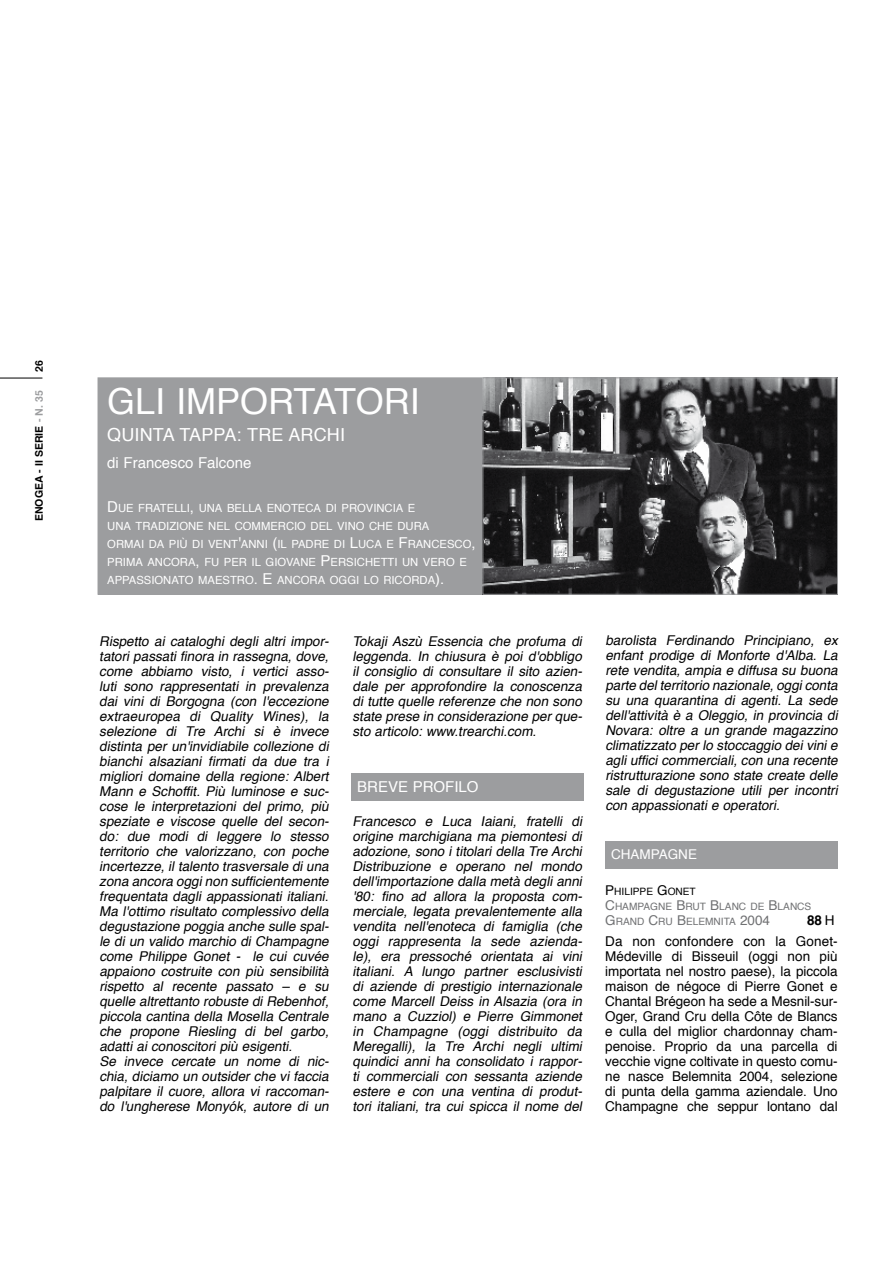
<style>
.page{position:relative;width:893px;height:1263px;background:#fff}
.page>*{position:absolute;margin:0;border:0;box-sizing:border-box;transform-origin:0 0}
.t1{font:36px "Helvetica";color:#fff}
.t2{font:18px "Helvetica";letter-spacing:.01em;color:#fff}
.t3{font:15px "Helvetica";color:#fff}
.t4{font:italic 13.5px/15px "Helvetica";color:#000;text-align:justify}
.t5{font:13.5px/15px "Helvetica";letter-spacing:-.005em;color:#000}
.t6{font:13.5px "Helvetica";color:#fff}
.t7{font:11.25px/18px "Helvetica";color:#fff}
.t8{font:700 10.5px "Helvetica";color:#000}
.t9{font:10.2px/15px "Helvetica";color:#707173}
.s1{color:#9c9d9f}
.s2{font-size:15px}
.s3{font-size:13.5px;color:#000}
.s4{color:#000}
.s5{font-size:13.5px}
.s6{font-weight:700}
.s7{font-style:inherit}
</style>
<div class="page">
<hr style="left:0;top:378px;width:42px;height:1px;background:#000">
<div style="left:98px;top:378px;width:739px;height:216px;background:#9c9d9f"></div>
<img style="left:485px;top:380px;width:351px;height:212px">
<div style="left:483px;top:378px;width:355px;height:216px;border:1px solid #9c9d9f"></div>
<div style="left:351px;top:774px;width:233px;height:27px;background:#9c9d9f"></div>
<div style="left:605px;top:841px;width:233px;height:27px;background:#9c9d9f"></div>
<p class="t8" style="left:31px;top:372px;width:13px;rotate:-90deg">26</p>
<p class="t8" style="left:31px;top:521px;width:132px;rotate:-90deg">ENOGEA - II SERIE <span class="s1">- N. 35</span></p>
<h1 class="t1" style="left:107px;top:374px;width:314px">GLI IMPORTATORI</h1>
<h2 class="t2" style="left:107px;top:421px;width:239px">QUINTA TAPPA: TRE ARCHI</h2>
<p class="t3" style="left:107px;top:451px;width:146px">di Francesco Falcone</p>
<p class="t7" style="left:107px;top:499px;width:370px"><span class="s2">D</span>UE FRATELLI<span class="s2">,</span> UNA BELLA ENOTECA DI PROVINCIA E<br>UNA TRADIZIONE NEL COMMERCIO DEL VINO CHE DURA<br>ORMAI DA PIÙ DI VENT<span class="s2">'</span>ANNI <span class="s2">(</span>IL PADRE DI <span class="s2">L</span>UCA E <span class="s2">F</span>RANCESCO<span class="s2">, </span>PRIMA ANCORA<span class="s2">,</span> FU PER IL GIOVANE <span class="s2">P</span>ERSICHETTI UN VERO E APPASSIONATO MAESTRO<span class="s2">. E</span> ANCORA OGGI LO RICORDA<span class="s2">).</span></p>
<p class="t4" style="left:99px;top:634px;width:235px;text-align:left">Rispetto ai cataloghi degli altri impor&shy;tatoripassatifinora in rassegna,dove, come abbiamo visto, i vertici asso&shy;luti sono rappresentati in prevalenza dai vini di Borgogna (con l'eccezione extraeuropea di Quality Wines), la selezione di Tre Archi si è invece distinta per un'invidiabile collezione di bianchi alsaziani firmati da due tra i migliori domaine della regione: Albert Mann e Schoffit. Più luminose e suc&shy;cose le interpretazioni del primo, più speziate e viscose quelle del secon&shy;do: due modi di leggere lo stesso territorio che valorizzano, con poche incertezze,iltalento trasversale diuna zona ancora ogginon sufficientemente frequentata dagli appassionati italiani.<br>Ma l'ottimo risultato complessivo della degustazione poggia anche sulle spal&shy;le diun valido marchio diChampagne come Philippe Gonet - le cui cuvée appaiono costruite con più sensibilità rispetto al recente passato – e su quelle altrettanto robuste diRebenhof, piccola cantina della Mosella Centrale che propone Riesling di bel garbo, adattiaiconoscitoripiù esigenti.<br>Se invece cercate un nome di nic&shy;chia,diciamo un outsiderche vifaccia palpitare il cuore, allora vi raccoman&shy;do l'ungherese Monyók, autore di un</p>
<p class="t4" style="left:352px;top:634px;width:235px">Tokaji Aszù Essencia che profuma di leggenda. In chiusura è poi d'obbligo il consiglio di consultare il sito azien&shy;dale per approfondire la conoscenza ditutte quelle referenze che non sono state prese in considerazione perque&shy;sto articolo:www.trearchi.com.</p>
<p class="t3" style="left:357px;top:775px;width:123px">BREVE PROFILO</p>
<p class="t4" style="left:352px;top:814px;width:235px">Francesco e Luca Iaiani, fratelli di origine marchigiana ma piemontesi di adozione,sono ititolaridella Tre Archi Distribuzione e operano nel mondo dell'importazione dalla metà deglianni '80: fino ad allora la proposta com&shy;merciale, legata prevalentemente alla vendita nell'enoteca di famiglia (che oggi rappresenta la sede azienda&shy;le), era pressoché orientata ai vini italiani. A lungo partner esclusivisti di aziende di prestigio internazionale come Marcell Deiss in Alsazia (ora in mano a Cuzziol) e Pierre Gimmonet in Champagne (oggi distribuito da Meregalli), la Tre Archi negli ultimi quindici anni ha consolidato i rappor&shy;ti commerciali con sessanta aziende estere e con una ventina di produt&shy;tori italiani, tra cui spicca il nome del</p>
<p class="t4" style="left:605px;top:633px;width:238px">barolista Ferdinando Principiano, ex enfant prodige di Monforte d'Alba. La rete vendita,ampia e diffusa su buona parte delterritorio nazionale,oggiconta su una quarantina di agenti. La sede dell'attività è a Oleggio, in provincia di Novara: oltre a un grande magazzino climatizzato perlo stoccaggio deivinie agliufficicommerciali,con una recente ristrutturazione sono state create delle sale di degustazione utili per incontri con appassionatie operatori.</p>
<p class="t6" style="left:611px;top:843px;width:88px">CHAMPAGNE</p>
<p class="t9" style="left:605px;top:884px;width:208px"><span class="s3">P</span><span class="s4">HILIPPE</span> <span class="s3">G</span><span class="s4">ONET<br></span><span class="s5">C</span>HAMPAGNE <span class="s5">B</span>RUT <span class="s5">B</span>LANC DE <span class="s5">B</span>LANCS<br><span class="s5">G</span> RAND <span class="s5">C</span>RU <span class="s5">B</span>ELEMNITA <span class="s5">2004</span></p>
<p class="t5" style="left:605px;top:910px;width:234px;line-height:21px;text-indent:202px"><span class="s6">88</span><span class="s7">H<br></span>Da non confondere con la Gonet-</p>
<p class="t5" style="left:605px;top:949px;width:234px;text-align:justify">Médeville di Bisseuil (oggi non più importata nel nostro paese), la piccola maison de négoce di Pierre Gonet e Chantal Brégeon ha sede a Mesnil-sur-Oger, Grand Cru della Côte de Blancs e culla del miglior chardonnay cham&shy;penoise. Proprio da una parcella di vecchie vigne coltivate in questo comu&shy;ne nasce Belemnita 2004, selezione di punta della gamma aziendale. Uno Champagne che seppur lontano dal</p>
</div>
